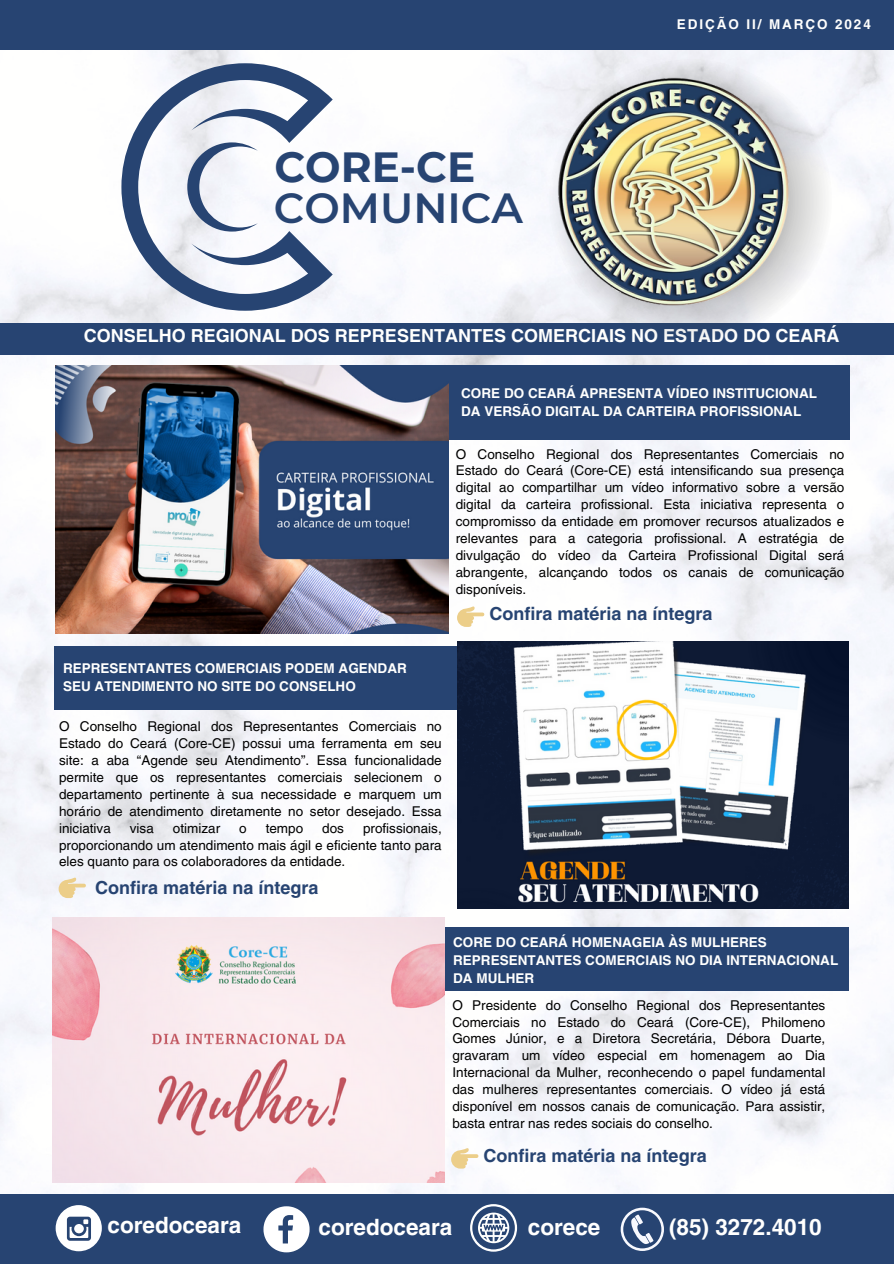
<style>
.page{position:relative;width:894px;height:1264px;background:#fff}
.page>*{position:absolute;margin:0;border:0;box-sizing:border-box;transform-origin:0 0}
.t1{font:600 42px "Montserrat";color:#274472}
.t2{font:700 42px "Montserrat";color:#274472}
.t3{font:700 22.5px "Helvetica LT Pro";color:#fffffe}
.t4{font:700 18px "Helvetica LT Pro";color:#274472}
.t5{font:700 18px "Helvetica LT Pro";color:#fffffe}
.t6{font:13.5px/16.8px "Helvetica LT Pro";color:#000;text-align:justify}
.t7{font:700 13.5px/18px "Helvetica LT Pro";color:#fffffe}
.t8{font:700 13.5px "Helvetica LT Pro";letter-spacing:.14em;color:#fffffe}
</style>
<div class="page">
<img style="left:0;top:50px;width:893px;height:1144px">
<div style="left:0;top:0;width:893px;height:50px;background:#274472"></div>
<div style="left:54px;top:646px;width:409px;height:63px;background:#274472"></div>
<img style="left:457px;top:641px;width:391px;height:267px">
<div style="left:441px;top:927px;width:407px;height:64px;background:#274472"></div>
<img style="left:52px;top:917px;width:392px;height:265px">
<div style="left:0;top:323px;width:893px;height:31px;background:#274472"></div>
<div style="left:415px;top:366px;width:434px;height:74px;background:#274472"></div>
<img style="left:56px;top:366px;width:392px;height:267px">
<svg style="left:59px;top:877px;width:27px;height:21px"></svg>
<svg style="left:451px;top:1147px;width:27px;height:21px"></svg>
<div style="left:0;top:1194px;width:893px;height:69px;background:#274472"></div>
<div style="left:56px;top:1205px;width:46px;height:46px;background:#fff;border-radius:50%"></div>
<svg style="left:67px;top:1216px;width:24px;height:24px"></svg>
<svg style="left:263px;top:1206px;width:46px;height:46px"></svg>
<svg style="left:470px;top:1204px;width:47px;height:47px"></svg>
<svg style="left:620px;top:1207px;width:43px;height:43px"></svg>
<svg style="left:121px;top:63px;width:211px;height:248px;fill:#f5f7fc"></svg>
<svg style="left:187px;top:142px;width:71px;height:89px"></svg>
<svg style="left:548px;top:59px;width:284px;height:264px"></svg>
<img style="left:557px;top:77px;width:232px;height:229px">
<svg style="left:457px;top:606px;width:27px;height:21px"></svg>
<p class="t2" style="left:274px;top:142px;width:202px">CORE-CE</p>
<p class="t1" style="left:274px;top:183px;width:250px">COMUNICA</p>
<h1 class="t8" style="left:676px;top:20px;width:195px">EDIÇÃO II/ MARÇO 2024</h1>
<h5 class="t5" style="left:84px;top:329px;width:757px">CONSELHO REGIONAL DOS REPRESENTANTES COMERCIAIS NO ESTADO DO CEARÁ</h5>
<p class="t7" style="left:461px;top:385px;width:357px">CORE DO CEARÁ APRESENTA VÍDEO INSTITUCIONAL<br>DA VERSÃO DIGITAL DA CARTEIRA PROFISSIONAL</p>
<p class="t6" style="left:455px;top:447px;width:390px">O Conselho Regional dos Representantes Comerciais no Estado do Ceará (Core-CE) está intensificando sua presença digital ao compartilhar um vídeo informativo sobre a versão digital da carteira profissional. Esta iniciativa representa o compromisso da entidade em promover recursos atualizados e relevantes para a categoria profissional. A estratégia de divulgação do vídeo da Carteira Profissional Digital será abrangente, alcançando todos os canais de comunicação disponíveis.</p>
<h4 class="t4" style="left:489px;top:607px;width:225px">Confira matéria na íntegra</h4>
<h5 class="t7" style="left:63px;top:660px;width:345px">REPRESENTANTES COMERCIAIS PODEM AGENDAR<br>SEU ATENDIMENTO NO SITE DO CONSELHO</h5>
<h5 class="t6" style="left:59px;top:719px;width:384px">O Conselho Regional dos Representantes Comerciais no Estado do Ceará (Core-CE) possui uma ferramenta em seu site: a aba “Agende seu Atendimento”. Essa funcionalidade permite que os representantes comerciais selecionem o departamento pertinente à sua necessidade e marquem um horário de atendimento diretamente no setor desejado. Essa iniciativa</h5>
<h5 class="t6" style="left:59px;top:820px;width:384px;text-indent:304px">profissionais, proporcionando um atendimento mais ágil e eficiente tanto para eles quanto para os colaboradores da entidade.</h5>
<h5 class="t6" style="left:130px;top:820px;width:26px">visa</h5>
<h5 class="t6" style="left:173px;top:820px;width:49px">otimizar</h5>
<h5 class="t6" style="left:239px;top:820px;width:9px">o</h5>
<h5 class="t6" style="left:265px;top:820px;width:39px">tempo</h5>
<h5 class="t6" style="left:322px;top:820px;width:23px">dos</h5>
<p class="t4" style="left:95px;top:881px;width:225px">Confira matéria na íntegra</p>
<h1 class="t7" style="left:453px;top:934px;width:386px">CORE DO CEARÁ HOMENAGEIA ÀS MULHERES<br>REPRESENTANTES COMERCIAIS NO DIA INTERNACIONAL<br>DA MULHER</h1>
<h3 class="t6" style="left:452px;top:997px;width:374px">O Presidente do Conselho Regional dos Representantes Comerciais no Estado do Ceará (Core-CE), Philomeno Gomes Júnior, e a Diretora Secretária, Débora Duarte, gravaram um vídeo especial em homenagem ao Dia Internacional da Mulher, reconhecendo o papel fundamental das mulheres representantes comerciais. O vídeo já está disponível em nossos canais de comunicação. Para assistir, basta entrar nas redes sociais do conselho.</h3>
<p class="t4" style="left:483px;top:1148px;width:225px">Confira matéria na íntegra</p>
<p class="t3" style="left:107px;top:1216px;width:135px">coredoceara</p>
<p class="t3" style="left:318px;top:1218px;width:135px">coredoceara</p>
<h4 class="t3" style="left:527px;top:1218px;width:74px">corece</h4>
<h5 class="t3" style="left:669px;top:1218px;width:154px">(85) 3272.4010</h5>
</div>
